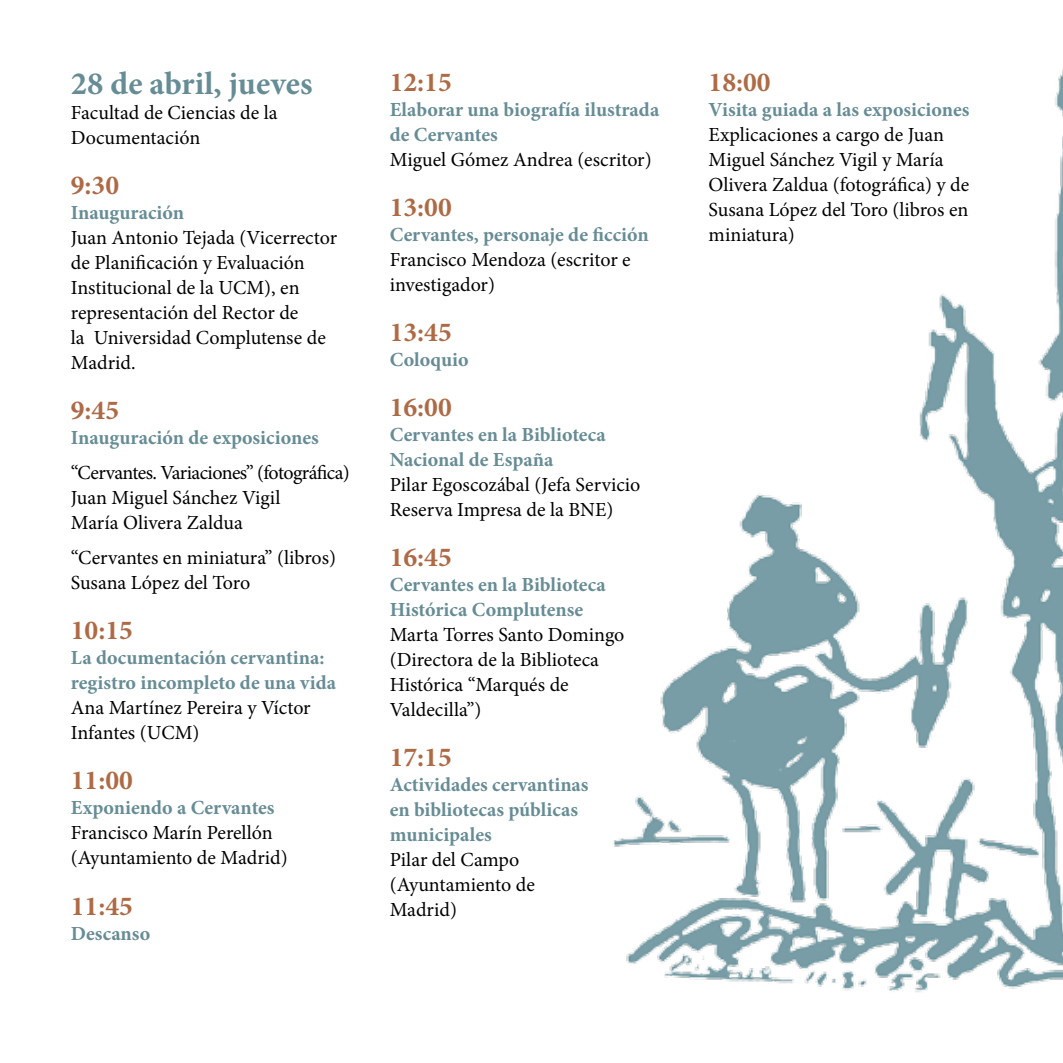
<style>
.page{position:relative;width:1063px;height:1063px;background:#fff}
.page>*{position:absolute;margin:0;border:0;box-sizing:border-box;transform-origin:0 0}
.t1{font:700 32.5px "Minion Pro";color:#668c95}
.t2{font:700 27.5px "Minion Pro";color:#ae6a45}
.t3{font:20px/25px "Minion Pro";color:#000}
.t4{font:700 20px/25px "Minion Pro";color:#668c95}
</style>
<div class="page">
<img style="left:613px;top:69px;width:450px;height:923px">
<h1 class="t1" style="left:71px;top:61px;width:243px">28 de abril, jueves</h1>
<p class="t3" style="left:71px;top:101px;width:208px">Facultad de Ciencias de la<br>Documentación</p>
<h2 class="t2" style="left:71px;top:166px;width:50px">9:30</h2>
<p class="t4" style="left:71px;top:200px;width:115px">Inauguración</p>
<p class="t3" style="left:71px;top:226px;width:268px">Juan Antonio Tejada (Vicerrector de Planificación y Evaluación<br>Institucional de la UCM), en representación del Rector de<br>la Universidad Complutense de<br>Madrid.</p>
<h2 class="t2" style="left:71px;top:391px;width:50px">9:45</h2>
<p class="t4" style="left:71px;top:425px;width:249px">Inauguración de exposiciones</p>
<p class="t3" style="left:71px;top:461px;width:280px">“Cervantes. Variaciones” (fotográfica)<br>Juan Miguel Sánchez Vigil<br>María Olivera Zaldua</p>
<p class="t3" style="left:71px;top:546px;width:267px">“Cervantes en miniatura” (libros)<br>Susana López del Toro</p>
<h2 class="t2" style="left:71px;top:611px;width:63px">10:15</h2>
<p class="t4" style="left:71px;top:645px;width:267px">La documentación cervantina: registro incompleto de una vida</p>
<p class="t3" style="left:71px;top:696px;width:241px">Ana Martínez Pereira y Víctor<br>Infantes (UCM)</p>
<h2 class="t2" style="left:71px;top:761px;width:63px">11:00</h2>
<p class="t4" style="left:71px;top:795px;width:205px">Exponiendo a Cervantes</p>
<p class="t3" style="left:71px;top:821px;width:218px">Francisco Marín Perellón (Ayuntamiento de Madrid)</p>
<h2 class="t2" style="left:71px;top:886px;width:63px">11:45</h2>
<p class="t4" style="left:71px;top:920px;width:81px">Descanso</p>
<h2 class="t2" style="left:390px;top:63px;width:63px">12:15</h2>
<p class="t4" style="left:390px;top:97px;width:271px">Elaborar una biografía ilustrada de Cervantes</p>
<p class="t3" style="left:390px;top:147px;width:263px">Miguel Gómez Andrea (escritor)</p>
<h2 class="t2" style="left:390px;top:188px;width:63px">13:00</h2>
<p class="t4" style="left:390px;top:222px;width:260px">Cervantes, personaje de ficción</p>
<p class="t3" style="left:390px;top:247px;width:243px">Francisco Mendoza (escritor e investigador)</p>
<h2 class="t2" style="left:390px;top:313px;width:63px">13:45</h2>
<p class="t4" style="left:390px;top:347px;width:80px">Coloquio</p>
<h2 class="t2" style="left:390px;top:388px;width:63px">16:00</h2>
<p class="t4" style="left:390px;top:422px;width:218px">Cervantes en la Biblioteca<br>Nacional de España</p>
<p class="t3" style="left:390px;top:472px;width:252px">Pilar Egoscozábal (Jefa Servicio<br>Reserva Impresa de la BNE)</p>
<h2 class="t2" style="left:390px;top:538px;width:63px">16:45</h2>
<p class="t4" style="left:390px;top:572px;width:218px">Cervantes en la Biblioteca<br>Histórica Complutense</p>
<p class="t3" style="left:390px;top:622px;width:236px">Marta Torres Santo Domingo (Directora de la Biblioteca<br>Histórica “Marqués de<br>Valdecilla”)</p>
<h2 class="t2" style="left:390px;top:738px;width:63px">17:15</h2>
<p class="t4" style="left:390px;top:772px;width:200px">Actividades cervantinas en bibliotecas públicas municipales</p>
<p class="t3" style="left:390px;top:847px;width:147px">Pilar del Campo (Ayuntamiento de<br>Madrid)</p>
<h2 class="t2" style="left:709px;top:63px;width:63px">18:00</h2>
<p class="t4" style="left:709px;top:97px;width:262px">Visita guiada a las exposiciones</p>
<p class="t3" style="left:709px;top:122px;width:262px">Explicaciones a cargo de Juan<br>Miguel Sánchez Vigil y María<br>Olivera Zaldua (fotográfica) y de<br>Susana López del Toro (libros en miniatura)</p>
</div>
